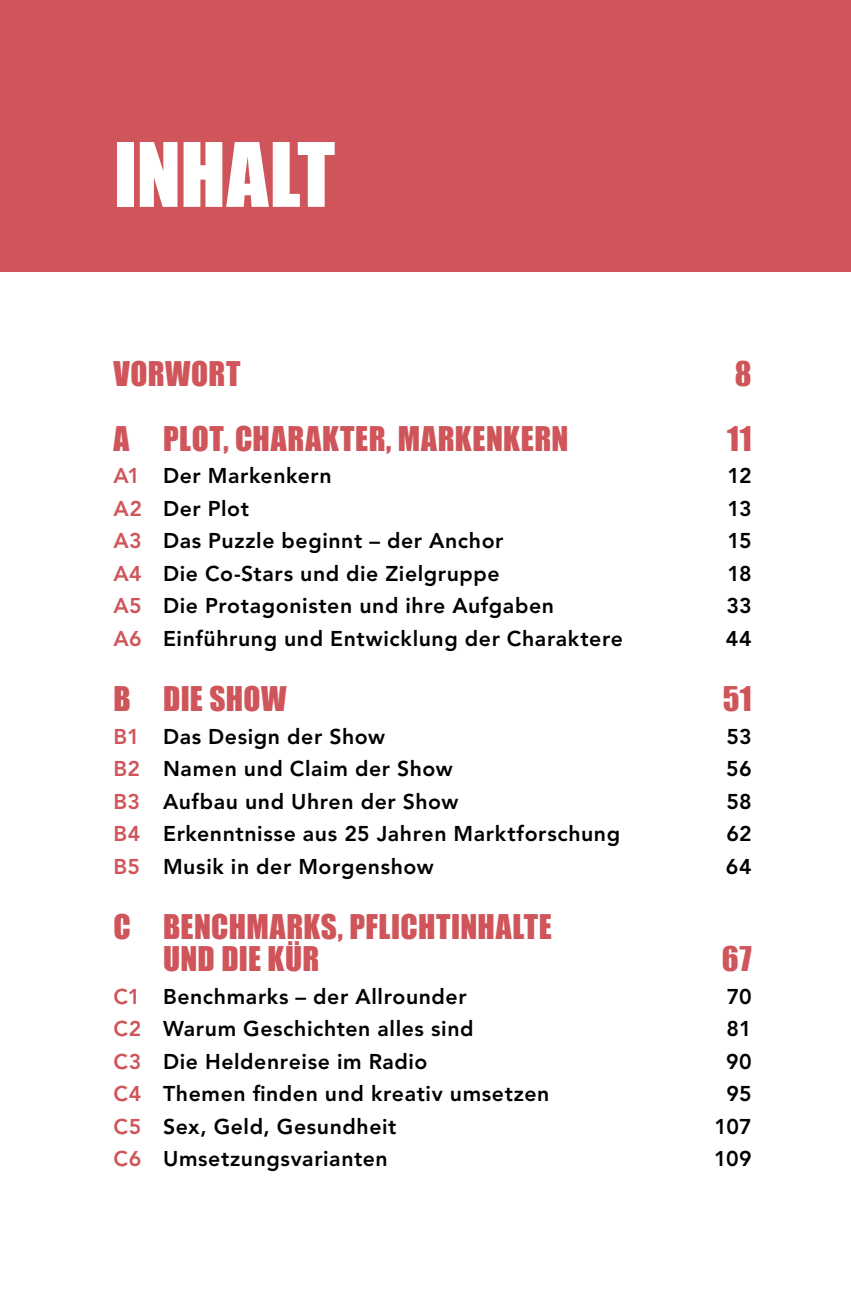
<style>
.page{position:relative;width:851px;height:1312px;background:#fff}
.page>*{position:absolute;margin:0;border:0;box-sizing:border-box;transform-origin:0 0}
.t1{font:82px "Impact";letter-spacing:-.01em;color:#fff}
.t2{font:31.25px/32.5px "Impact";letter-spacing:.015em;color:#cf555a}
.t3{font:800 21.25px "Avenir LT Pro";letter-spacing:.03em;color:#000}
.s1{color:#cf555a}
</style>
<div class="page">
<div style="left:0;top:0;width:850px;height:272px;background:#cf555a"></div>
<hr style="left:848px;top:0;width:2px;height:1311px;background:#000;opacity:.5">
<hr style="left:850px;top:0;width:1px;height:1311px;background:#000">
<p class="t1" style="left:113px;top:111px;width:223px">INHALT</p>
<p class="t2" style="left:113px;top:356px;width:128px">VORWORT</p>
<p class="t2" style="left:734px;top:356px;width:18px">8</p>
<p class="t2" style="left:113px;top:421px;width:456px">A PLOT, CHARAKTER, MARKENKERN</p>
<p class="t2" style="left:727px;top:421px;width:26px">11</p>
<p class="t3" style="left:113px;top:463px;width:220px"><span class="s1">A1</span> Der Markenkern</p>
<p class="t3" style="left:727px;top:463px;width:26px">12</p>
<p class="t3" style="left:113px;top:496px;width:137px"><span class="s1">A2</span> Der Plot</p>
<p class="t3" style="left:727px;top:496px;width:26px">13</p>
<p class="t3" style="left:113px;top:528px;width:391px"><span class="s1">A3</span> Das Puzzle beginnt – der Anchor</p>
<p class="t3" style="left:727px;top:528px;width:26px">15</p>
<p class="t3" style="left:113px;top:561px;width:388px"><span class="s1">A4</span> Die Co-Stars und die Zielgruppe</p>
<p class="t3" style="left:727px;top:561px;width:26px">18</p>
<p class="t3" style="left:113px;top:593px;width:442px"><span class="s1">A5</span> Die Protagonisten und ihre Aufgaben</p>
<p class="t3" style="left:726px;top:593px;width:27px">33</p>
<p class="t3" style="left:113px;top:626px;width:511px"><span class="s1">A6</span> Einführung und Entwicklung der Charaktere</p>
<p class="t3" style="left:725px;top:626px;width:27px">44</p>
<p class="t2" style="left:113px;top:681px;width:175px">B DIE SHOW</p>
<p class="t2" style="left:722px;top:681px;width:30px">51</p>
<p class="t3" style="left:113px;top:723px;width:273px"><span class="s1">B1</span> Das Design der Show</p>
<p class="t3" style="left:726px;top:723px;width:27px">53</p>
<p class="t3" style="left:113px;top:756px;width:341px"><span class="s1">B2</span> Namen und Claim der Show</p>
<p class="t3" style="left:726px;top:756px;width:27px">56</p>
<p class="t3" style="left:113px;top:788px;width:346px"><span class="s1">B3</span> Aufbau und Uhren der Show</p>
<p class="t3" style="left:726px;top:788px;width:27px">58</p>
<p class="t3" style="left:113px;top:821px;width:508px"><span class="s1">B4</span> Erkenntnisse aus 25 Jahren Marktforschung</p>
<p class="t3" style="left:726px;top:821px;width:27px">62</p>
<p class="t3" style="left:113px;top:853px;width:322px"><span class="s1">B5</span> Musik in der Morgenshow</p>
<p class="t3" style="left:725px;top:853px;width:27px">64</p>
<p class="t2" style="left:163px;top:909px;width:390px;text-indent:-50px">C BENCHMARKS, PFLICHTINHALTE<br>UND DIE KÜR</p>
<p class="t2" style="left:721px;top:941px;width:31px">67</p>
<p class="t3" style="left:113px;top:983px;width:355px"><span class="s1">C1</span> Benchmarks – der Allrounder</p>
<p class="t3" style="left:726px;top:983px;width:27px">70</p>
<p class="t3" style="left:113px;top:1016px;width:361px"><span class="s1">C2</span> Warum Geschichten alles sind</p>
<p class="t3" style="left:726px;top:1016px;width:27px">81</p>
<p class="t3" style="left:113px;top:1048px;width:315px"><span class="s1">C3</span> Die Heldenreise im Radio</p>
<p class="t3" style="left:726px;top:1048px;width:27px">90</p>
<p class="t3" style="left:113px;top:1081px;width:437px"><span class="s1">C4</span> Themen finden und kreativ umsetzen</p>
<p class="t3" style="left:726px;top:1081px;width:27px">95</p>
<p class="t3" style="left:113px;top:1113px;width:284px"><span class="s1">C5</span> Sex, Geld, Gesundheit</p>
<p class="t3" style="left:714px;top:1113px;width:39px">107</p>
<p class="t3" style="left:113px;top:1146px;width:276px"><span class="s1">C6</span> Umsetzungsvarianten</p>
<p class="t3" style="left:714px;top:1146px;width:39px">109</p>
</div>
